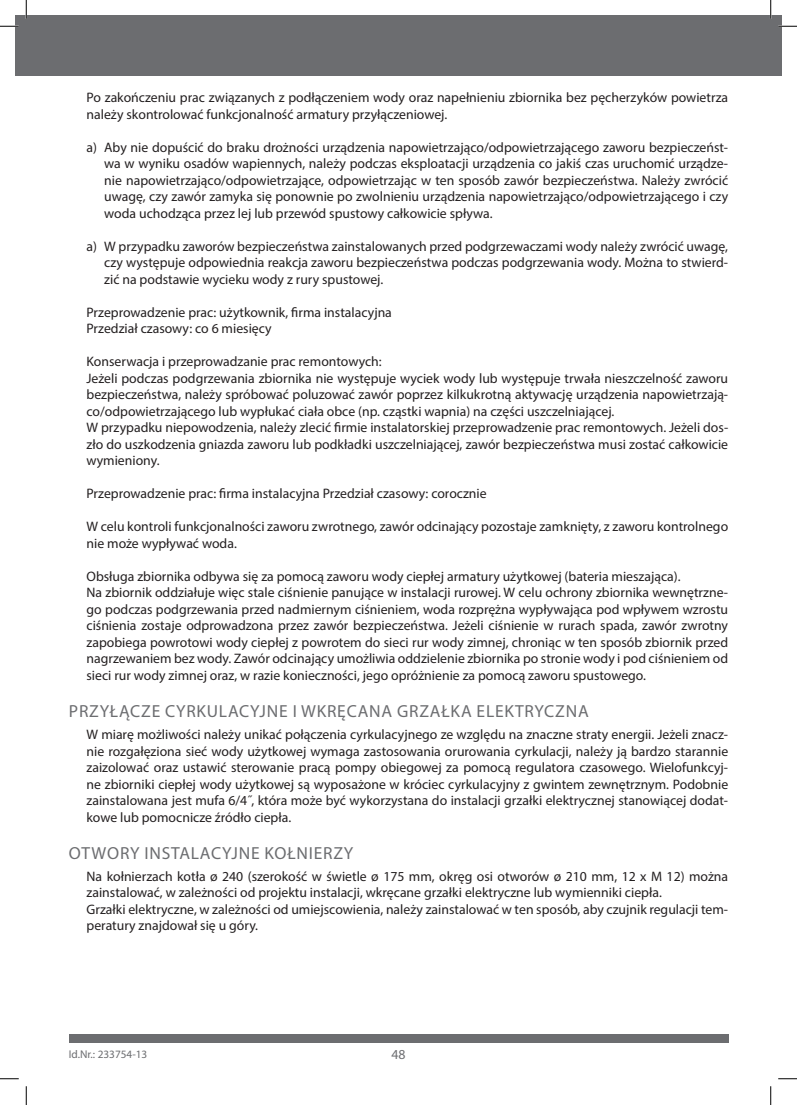
<style>
.page{position:relative;width:797px;height:1105px;background:#fff}
.page>*{position:absolute;margin:0;border:0;box-sizing:border-box;transform-origin:0 0}
.t1{font:17.5px "Myriad Pro";letter-spacing:.045em;color:#6c6d70}
.t2{font:13.75px/16.5px "Myriad Pro";color:#231f20}
.t3{font:13.75px "Myriad Pro";color:#6c6d70}
.t4{font:11.25px "Myriad Pro";color:#6c6d70}
</style>
<div class="page">
<div style="left:16px;top:16px;width:765px;height:60px;background:#6c6d70"></div>
<div style="left:69px;top:1034px;width:659px;height:9px;background:#6c6d70"></div>
<svg style="left:0;top:25px;width:19px;height:2px"></svg>
<svg style="left:778px;top:25px;width:19px;height:2px"></svg>
<svg style="left:0;top:1078px;width:19px;height:1px"></svg>
<svg style="left:778px;top:1078px;width:19px;height:1px"></svg>
<svg style="left:25px;top:0;width:2px;height:19px"></svg>
<svg style="left:25px;top:1086px;width:2px;height:19px"></svg>
<svg style="left:770px;top:0;width:1px;height:19px"></svg>
<svg style="left:770px;top:1086px;width:1px;height:19px"></svg>
<p class="t2" style="left:86px;top:89px;width:643px">Po zakończeniu prac związanych z podłączeniem wody oraz napełnieniu zbiornika bez pęcherzyków powietrza należy skontrolować funkcjonalność armatury przyłączeniowej.</p>
<p class="t2" style="left:104px;top:139px;width:625px;text-align:justify;text-indent:-18px">a) Aby nie dopuścić do braku drożności urządzenia napowietrzająco/odpowietrzającego zaworu bezpieczeńst&shy;wa w wyniku osadów wapiennych, należy podczas eksploatacji urządzenia co jakiś czas uruchomić urządze&shy;nie napowietrzająco/odpowietrzające, odpowietrzając w ten sposób zawór bezpieczeństwa. Należy zwrócić uwagę, czy zawór zamyka się ponownie po zwolnieniu urządzenia napowietrzająco/odpowietrzającego i czy woda uchodząca przez lej lub przewód spustowy całkowicie spływa.</p>
<p class="t2" style="left:104px;top:238px;width:625px;text-align:justify;text-indent:-18px">a) W przypadku zaworów bezpieczeństwa zainstalowanych przed podgrzewaczami wody należy zwrócić uwagę, czy występuje odpowiednia reakcja zaworu bezpieczeństwa podczas podgrzewania wody. Można to stwierd&shy;zić na podstawie wycieku wody z rury spustowej.</p>
<p class="t2" style="left:86px;top:304px;width:307px">Przeprowadzenie prac: użytkownik, firma instalacyjna<br>Przedział czasowy: co 6 miesięcy</p>
<p class="t2" style="left:86px;top:353px;width:643px">Konserwacja i przeprowadzanie prac remontowych:<br>Jeżeli podczas podgrzewania zbiornika nie występuje wyciek wody lub występuje trwała nieszczelność zaworu bezpieczeństwa, należy spróbować poluzować zawór poprzez kilkukrotną aktywację urządzenia napowietrzają&shy;co/odpowietrzającego lub wypłukać ciała obce (np. cząstki wapnia) na części uszczelniającej.<br>W przypadku niepowodzenia, należy zlecić firmie instalatorskiej przeprowadzenie prac remontowych. Jeżeli dos&shy;zło do uszkodzenia gniazda zaworu lub podkładki uszczelniającej, zawór bezpieczeństwa musi zostać całkowicie wymieniony.</p>
<p class="t2" style="left:86px;top:485px;width:401px">Przeprowadzenie prac: firma instalacyjna Przedział czasowy: corocznie</p>
<p class="t2" style="left:86px;top:518px;width:643px">W celu kontroli funkcjonalności zaworu zwrotnego, zawór odcinający pozostaje zamknięty, z zaworu kontrolnego nie może wypływać woda.</p>
<p class="t2" style="left:86px;top:568px;width:643px">Obsługa zbiornika odbywa się za pomocą zaworu wody ciepłej armatury użytkowej (bateria mieszająca).<br>Na zbiornik oddziałuje więc stale ciśnienie panujące w instalacji rurowej. W celu ochrony zbiornika wewnętrzne&shy;go podczas podgrzewania przed nadmiernym ciśnieniem, woda rozprężna wypływająca pod wpływem wzrostu ciśnienia zostaje odprowadzona przez zawór bezpieczeństwa. Jeżeli ciśnienie w rurach spada, zawór zwrotny zapobiega powrotowi wody ciepłej z powrotem do sieci rur wody zimnej, chroniąc w ten sposób zbiornik przed nagrzewaniem bez wody. Zawór odcinający umożliwia oddzielenie zbiornika po stronie wody i pod ciśnieniem od sieci rur wody zimnej oraz, w razie konieczności, jego opróżnienie za pomocą zaworu spustowego.</p>
<p class="t1" style="left:69px;top:700px;width:521px">PRZYŁĄCZE CYRKULACYJNE I WKRĘCANA GRZAŁKA ELEKTRYCZNA</p>
<p class="t2" style="left:86px;top:726px;width:643px;text-align:justify">W miarę możliwości należy unikać połączenia cyrkulacyjnego ze względu na znaczne straty energii. Jeżeli znacz&shy;nie rozgałęziona sieć wody użytkowej wymaga zastosowania orurowania cyrkulacji, należy ją bardzo starannie zaizolować oraz ustawić sterowanie pracą pompy obiegowej za pomocą regulatora czasowego. Wielofunkcyj&shy;ne zbiorniki ciepłej wody użytkowej są wyposażone w króciec cyrkulacyjny z gwintem zewnętrznym. Podobnie zainstalowana jest mufa 6/4˝, która może być wykorzystana do instalacji grzałki elektrycznej stanowiącej dodat&shy;kowe lub pomocnicze źródło ciepła.</p>
<p class="t1" style="left:69px;top:842px;width:286px">OTWORY INSTALACYJNE KOŁNIERZY</p>
<p class="t2" style="left:86px;top:868px;width:643px">Na kołnierzach kotła ø 240 (szerokość w świetle ø 175 mm, okręg osi otworów ø 210 mm, 12 x M 12) można zainstalować, w zależności od projektu instalacji, wkręcane grzałki elektryczne lub wymienniki ciepła.<br>Grzałki elektryczne, w zależności od umiejscowienia, należy zainstalować w ten sposób, aby czujnik regulacji tem&shy;peratury znajdował się u góry.</p>
<p class="t4" style="left:69px;top:1048px;width:80px">Id.Nr.: 233754-13</p>
<p class="t3" style="left:391px;top:1046px;width:16px">48</p>
</div>
